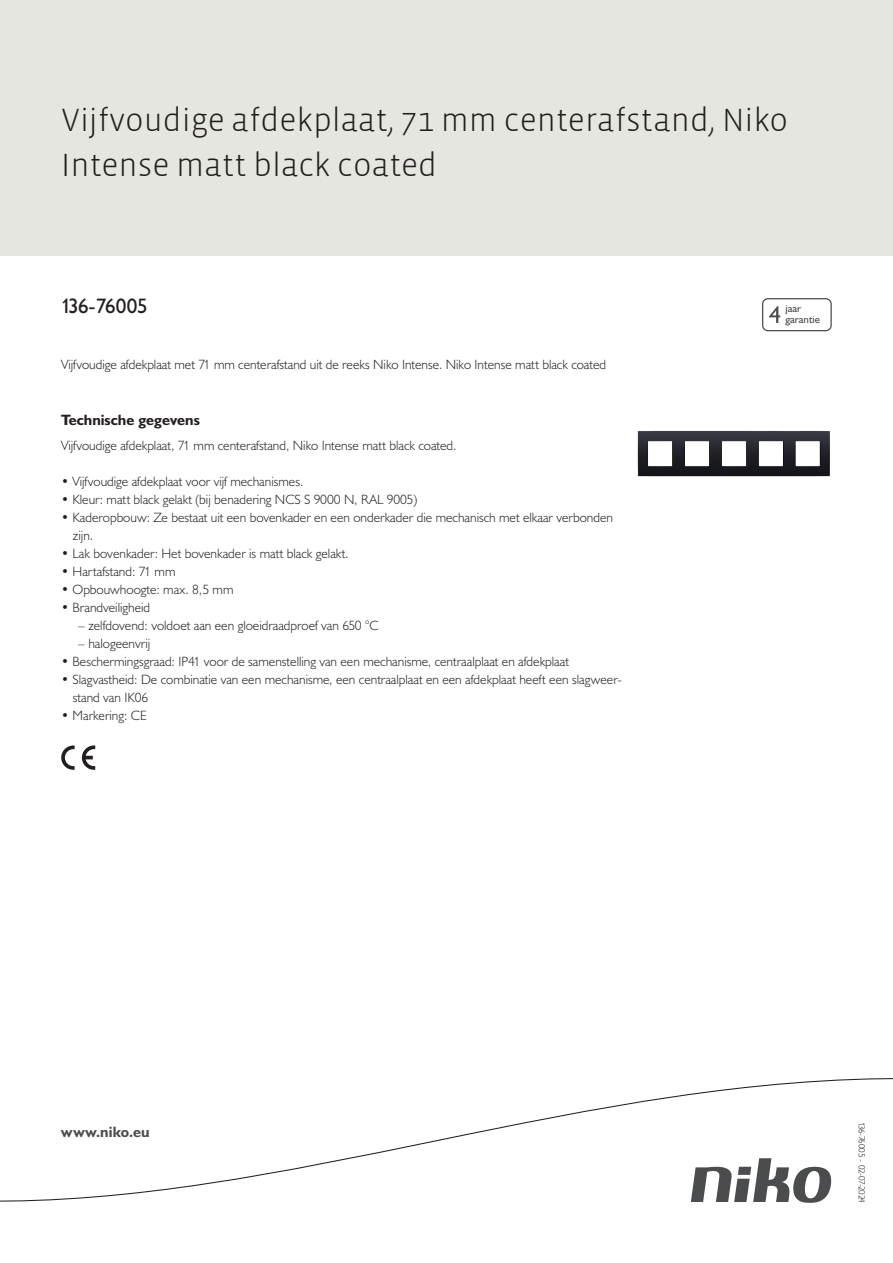
<style>
.page{position:relative;width:893px;height:1263px;background:#fff}
.page>*{position:absolute;margin:0;border:0;box-sizing:border-box;transform-origin:0 0}
.Title_datasheets{font:300 33px/45px "Vista Sans";color:#231f20}
.Article_number{font:21px "Humanist 521 BT";letter-spacing:-.025em;color:#231f20}
.Titles_parts{font:700 15px "Humanist 521 BT";color:#231f20}
.titel_afbeelding{font:700 15px "Humanist 521 BT";letter-spacing:.005em;color:#4b4c4d}
.USP_Bullets{font:300 13.5px/18px "Humanist 521 BT";color:#231f20}
.Platte_tekst_CAB{font:300 13.5px "Humanist 521 BT";color:#231f20}
.USP_Bullets_level_2{font:300 13.5px "Humanist 521 BT";color:#231f20}
.t1{font:10.8px/10.8px "Humanist 521 BT";color:#4b4c4d}
.Revision{font:300 9px "Humanist 521 BT";letter-spacing:-.05em;color:#231f20}
</style>
<div class="page">
<div style="left:0;top:0;width:893px;height:255px;background:#e6e6e0"></div>
<svg style="left:82px;top:745px;width:13px;height:25px"></svg>
<svg style="left:61px;top:745px;width:14px;height:25px"></svg>
<svg style="left:762px;top:298px;width:70px;height:33px"></svg>
<svg style="left:0;top:1078px;width:893px;height:125px"></svg>
<img style="left:637px;top:430px;width:193px;height:47px">
<p class="Title_datasheets" style="left:61px;top:98px;width:728px">Vijfvoudige afdekplaat, 71 mm centerafstand, Niko<br>Intense matt black coated</p>
<p class="Article_number" style="left:61px;top:293px;width:88px">136-76005</p>
<p class="t1" style="left:785px;top:303px;width:36px">jaar garantie</p>
<p class="Platte_tekst_CAB" style="left:61px;top:356px;width:546px">Vijfvoudige afdekplaat met 71 mm centerafstand uit de reeks Niko Intense. Niko Intense matt black coated</p>
<p class="Titles_parts" style="left:61px;top:411px;width:140px">Technische gegevens</p>
<p class="Platte_tekst_CAB" style="left:61px;top:437px;width:397px">Vijfvoudige afdekplaat, 71 mm centerafstand, Niko Intense matt black coated.</p>
<p class="USP_Bullets" style="left:61px;top:472px;width:244px">• Vijfvoudige afdekplaat voor vijf mechanismes.</p>
<p class="USP_Bullets" style="left:61px;top:490px;width:357px">• Kleur: matt black gelakt (bij benadering NCS S 9000 N, RAL 9005)</p>
<p class="USP_Bullets" style="left:73px;top:508px;width:542px;text-indent:-12px">• Kaderopbouw: Ze bestaat uit een bovenkader en een onderkader die mechanisch met elkaar verbonden zijn.</p>
<p class="USP_Bullets" style="left:61px;top:544px;width:289px">• Lak bovenkader: Het bovenkader is matt black gelakt.</p>
<p class="USP_Bullets" style="left:61px;top:562px;width:116px">• Hartafstand: 71 mm</p>
<p class="USP_Bullets" style="left:61px;top:580px;width:174px">• Opbouwhoogte: max. 8,5 mm</p>
<p class="USP_Bullets" style="left:61px;top:598px;width:91px">• Brandveiligheid</p>
<p class="USP_Bullets_level_2" style="left:78px;top:617px;width:302px">– zelfdovend: voldoet aan een gloeidraadproef van 650 °C</p>
<p class="USP_Bullets_level_2" style="left:78px;top:635px;width:73px">– halogeenvrij</p>
<p class="USP_Bullets" style="left:61px;top:652px;width:509px">• Beschermingsgraad: IP41 voor de samenstelling van een mechanisme, centraalplaat en afdekplaat</p>
<p class="USP_Bullets" style="left:73px;top:670px;width:550px;text-indent:-12px">• Slagvastheid: De combinatie van een mechanisme, een centraalplaat en een afdekplaat heeft een slagweer&shy;stand van IK06</p>
<p class="USP_Bullets" style="left:61px;top:706px;width:87px">• Markering: CE</p>
<p class="titel_afbeelding" style="left:61px;top:1122px;width:90px">www.niko.eu</p>
<p class="Revision" style="left:868px;top:1122px;width:83px;rotate:90deg">136-76005 - 02-07-2024</p>
</div>
